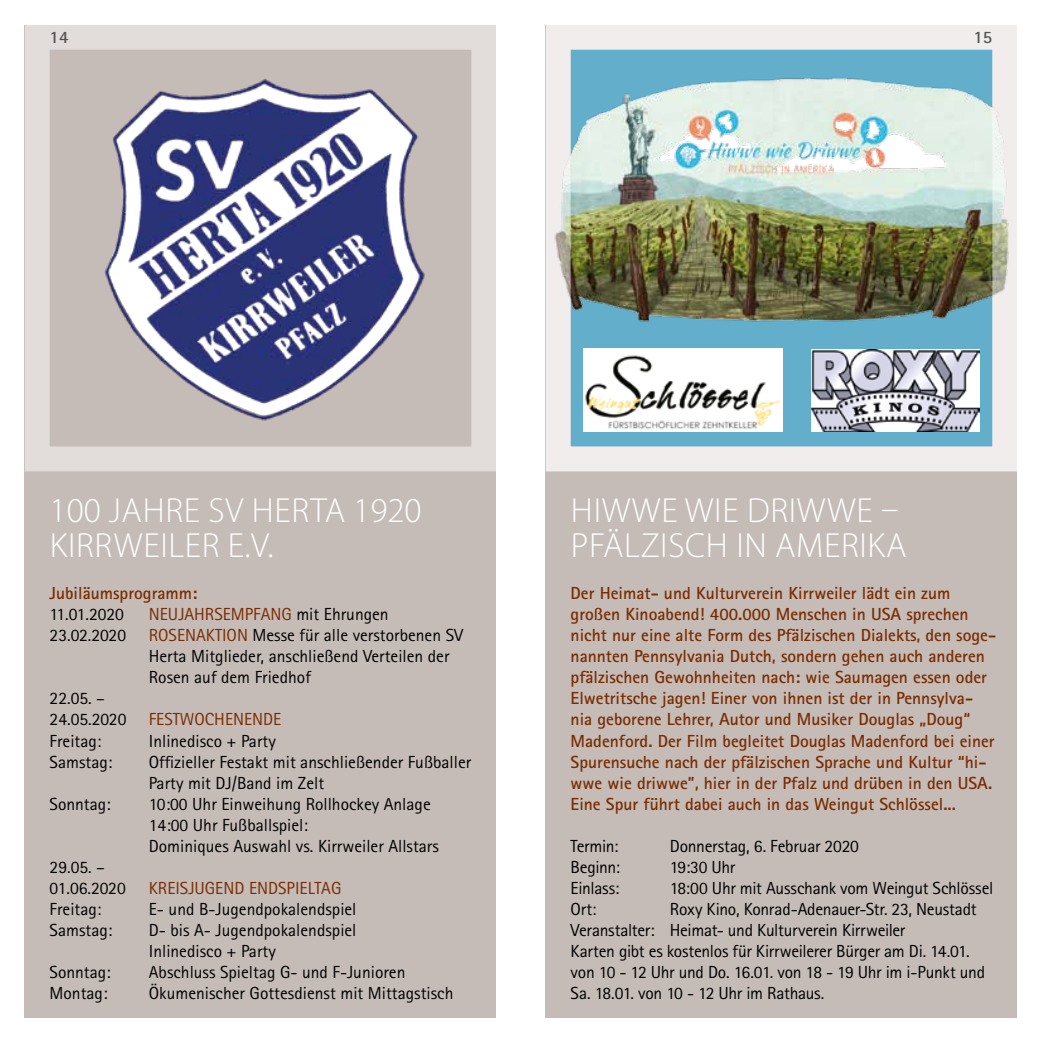
<style>
.page{position:relative;width:1042px;height:1042px;background:#fff}
.page>*{position:absolute;margin:0;border:0;box-sizing:border-box;transform-origin:0 0}
.t1{font:300 35px/35px "Myriad Pro";letter-spacing:.02em;color:#fff}
.t2{font:17.5px/21px "Rotis Sans Serif Std";color:#000}
.t3{font:700 17.5px/21px "Rotis Sans Serif Std";color:#7a2c00}
.t4{font:17.5px/21px "Rotis Sans Serif Std";letter-spacing:-.02em;color:#000}
.t5{font:17.5px "Rotis Sans Serif Std";color:#7a2c00}
.t6{font:700 17.5px "Rotis Sans Serif Std";color:#525354}
.s1{color:#000}
.s2{color:#7a2c00}
</style>
<div class="page">
<div style="left:546px;top:25px;width:471px;height:992px;background:#c6bcb7"></div>
<div style="left:25px;top:25px;width:471px;height:992px;background:#c6bcb7"></div>
<div style="left:25px;top:25px;width:471px;height:446px;border:25px solid #fff"></div>
<div style="left:546px;top:25px;width:471px;height:446px;background:#63aeca"></div>
<img style="left:104px;top:79px;width:321px;height:342px">
<img style="left:583px;top:349px;width:200px;height:83px">
<img style="left:811px;top:350px;width:169px;height:82px">
<img style="left:545px;top:62px;width:446px;height:272px">
<div style="left:546px;top:25px;width:471px;height:446px;border:25px solid #fff"></div>
<p class="t6" style="left:50px;top:26px;width:20px">14</p>
<p class="t6" style="left:973px;top:26px;width:20px">15</p>
<h1 class="t1" style="left:50px;top:493px;width:373px">100 JAHRE SV HERTA 1920<br>KIRRWEILER E.V.</h1>
<p class="t3" style="left:50px;top:583px;width:149px">Jubiläumsprogramm:</p>
<p class="t2" style="left:50px;top:604px;width:76px">11.01.2020</p>
<p class="t5" style="left:149px;top:604px;width:241px">NEUJAHRSEMPFANG <span class="s1">mit Ehrungen</span></p>
<p class="t2" style="left:50px;top:625px;width:78px">23.02.2020</p>
<p class="t2" style="left:149px;top:625px;width:316px"><span class="s2">ROSENAKTION</span> Messe für alle verstorbenen SV<br>Herta Mitglieder, anschließend Verteilen der<br>Rosen auf dem Friedhof</p>
<p class="t2" style="left:50px;top:688px;width:78px">22.05. –<br>24.05.2020</p>
<p class="t5" style="left:149px;top:709px;width:134px">FESTWOCHENENDE</p>
<p class="t2" style="left:50px;top:730px;width:53px">Freitag:</p>
<p class="t2" style="left:149px;top:730px;width:128px">Inlinedisco + Party</p>
<p class="t2" style="left:50px;top:751px;width:64px">Samstag:</p>
<p class="t2" style="left:149px;top:751px;width:324px">Offizieller Festakt mit anschließender Fußballer<br>Party mit DJ/Band im Zelt</p>
<p class="t2" style="left:50px;top:793px;width:63px">Sonntag:</p>
<p class="t2" style="left:149px;top:793px;width:292px">10:00 Uhr Einweihung Rollhockey Anlage<br>14:00 Uhr Fußballspiel:<br>Dominiques Auswahl vs. Kirrweiler Allstars</p>
<p class="t2" style="left:50px;top:856px;width:78px">29.05. –<br>01.06.2020</p>
<p class="t5" style="left:149px;top:877px;width:194px">KREISJUGEND ENDSPIELTAG</p>
<p class="t2" style="left:50px;top:898px;width:53px">Freitag:</p>
<p class="t2" style="left:149px;top:898px;width:209px">E- und B-Jugendpokalendspiel</p>
<p class="t2" style="left:50px;top:919px;width:64px">Samstag:</p>
<p class="t2" style="left:149px;top:919px;width:209px">D- bis A- Jugendpokalendspiel<br>Inlinedisco + Party</p>
<p class="t2" style="left:50px;top:961px;width:63px">Sonntag:</p>
<p class="t2" style="left:149px;top:961px;width:258px">Abschluss Spieltag G- und F-Junioren</p>
<p class="t2" style="left:50px;top:982px;width:59px">Montag:</p>
<p class="t2" style="left:149px;top:982px;width:306px">Ökumenischer Gottesdienst mit Mittagstisch</p>
<h1 class="t1" style="left:571px;top:493px;width:337px">HIWWE WIE DRIWWE –<br>PFÄLZISCH IN AMERIKA</h1>
<p class="t3" style="left:570px;top:583px;width:427px">Der Heimat- und Kulturverein Kirrweiler lädt ein zum großen Kinoabend! 400.000 Menschen in USA sprechen nicht nur eine alte Form des Pfälzischen Dialekts, den soge&shy;nannten Pennsylvania Dutch, sondern gehen auch anderen pfälzischen Gewohnheiten nach: wie Saumagen essen oder Elwetritsche jagen! Einer von ihnen ist der in Pennsylva&shy;nia geborene Lehrer, Autor und Musiker Douglas „Doug“ Madenford. Der Film begleitet Douglas Madenford bei einer Spurensuche nach der pfälzischen Sprache und Kultur “hi&shy;wwe wie driwwe”, hier in der Pfalz und drüben in den USA.<br>Eine Spur führt dabei auch in das Weingut Schlössel...</p>
<p class="t2" style="left:570px;top:835px;width:49px">Termin:</p>
<p class="t2" style="left:670px;top:835px;width:191px">Donnerstag, 6. Februar 2020</p>
<p class="t2" style="left:570px;top:856px;width:51px">Beginn:</p>
<p class="t2" style="left:670px;top:856px;width:67px">19:30 Uhr</p>
<p class="t4" style="left:570px;top:877px;width:50px">Einlass:</p>
<p class="t4" style="left:670px;top:877px;width:325px">18:00 Uhr mit Ausschank vom Weingut Schlössel</p>
<p class="t2" style="left:570px;top:898px;width:27px">Ort:</p>
<p class="t4" style="left:570px;top:898px;width:416px;text-indent:99px">Roxy Kino, Konrad-Adenauer-Str. 23, Neustadt Veranstalter: Heimat- und Kulturverein Kirrweiler<br>Karten gibt es kostenlos für Kirrweilerer Bürger am Di. 14.01. von 10 - 12 Uhr und Do. 16.01. von 18 - 19 Uhr im i-Punkt und Sa. 18.01. von 10 - 12 Uhr im Rathaus.</p>
</div>
